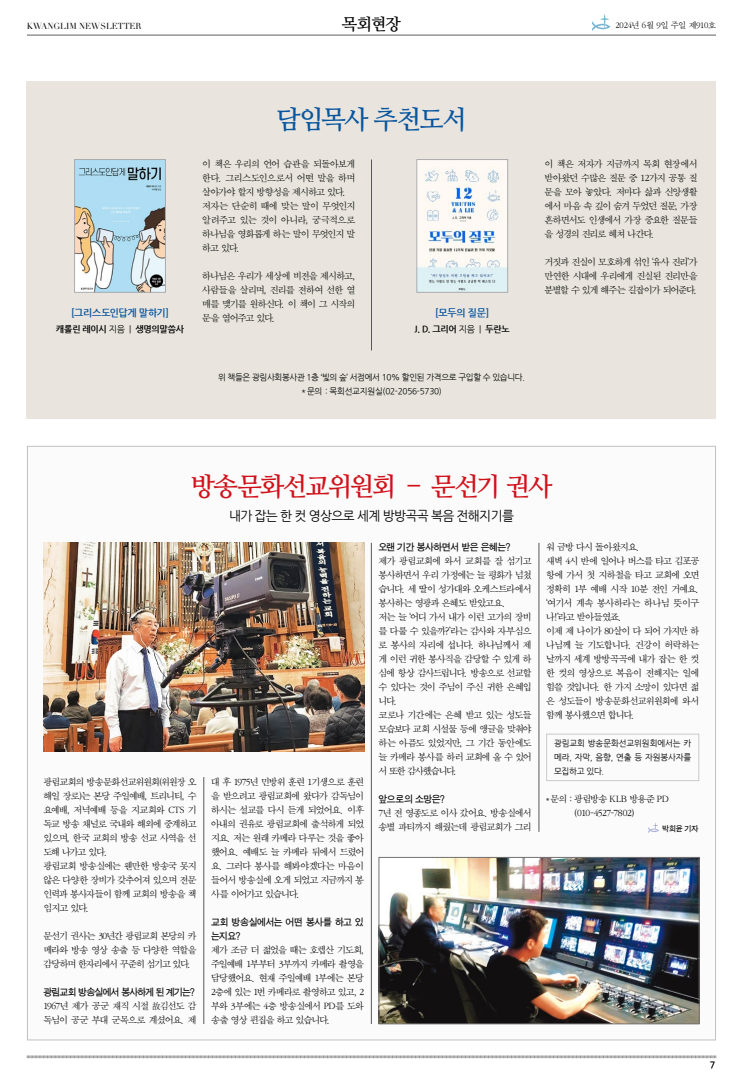
<style>
.page{position:relative;width:743px;height:1083px;background:#fff}
.page>*{position:absolute;margin:0;border:0;box-sizing:border-box;transform-origin:0 0}
.t1{font:26px "Nanum Myeongjo OTF Bold";letter-spacing:-.065em;color:#d0121b}
.t2{font:26px "Nanum Myeongjo OTF Bold";letter-spacing:-.055em;color:#08569f}
.t3{font:16.5px "Nanum Myeongjo OTF Bold";color:#000}
.t4{font:13px "Nanum Gothic";letter-spacing:-.05em;color:#000}
.t5{font:10px/14px "SD Myeongjo a Lt";letter-spacing:-.075em;color:#000}
.t6{font:10px/14px "SD Gothic b Md";letter-spacing:-.055em;color:#000}
.t7{font:10px/14px "SD Myeongjo a Lt";letter-spacing:-.04em;color:#000}
.t8{font:700 10px "Nanum Gothic";letter-spacing:-.025em;color:#08559e}
.t9{font:700 9px "Nanum Gothic";letter-spacing:-.035em;color:#000}
.t10{font:9px "SD Myeongjo a Lt";letter-spacing:-.03em;color:#000}
.t11{font:9px "Nanum Gothic";color:#000}
.t12{font:8.5px/14px "Nanum Gothic";letter-spacing:-.03em;color:#000;text-align:center}
.t13{font:8.5px "Didot";color:#000}
.t14{font:8px "SD Gothic b Md";color:#000}
.s1{font-weight:400}
</style>
<div class="page">
<hr style="left:27px;top:34px;width:689px;height:2px;background:#949495">
<svg style="left:27px;top:1055px;width:689px;height:4px"></svg>
<svg style="left:592px;top:14px;width:18px;height:17px"></svg>
<div style="left:27px;top:81px;width:689px;height:338px;background:#e9e5de"></div>
<img style="left:419px;top:161px;width:87px;height:129px">
<div style="left:417px;top:159px;width:91px;height:133px;border:1px solid #aaabab"></div>
<div style="left:27px;top:446px;width:689px;height:594px;background:#fbfbfb;border:1px solid #bfc0c0"></div>
<svg style="left:648px;top:822px;width:11px;height:11px"></svg>
<hr style="left:371px;top:543px;width:1px;height:481px;background:#595757">
<hr style="left:539px;top:543px;width:1px;height:289px;background:#595757">
<hr style="left:204px;top:777px;width:1px;height:247px;background:#595757">
<hr style="left:371px;top:159px;width:1px;height:191px;background:#595757">
<img style="left:381px;top:859px;width:316px;height:163px">
<div style="left:379px;top:857px;width:320px;height:167px;border:1px solid #727171"></div>
<img style="left:44px;top:543px;width:320px;height:208px">
<img style="left:76px;top:161px;width:87px;height:129px">
<div style="left:74px;top:159px;width:91px;height:133px;border:1px solid #aaabab"></div>
<div style="left:546px;top:734px;width:153px;height:47px;border:1px solid #c9caca"></div>
<h2 class="t3" style="left:342px;top:14px;width:61px">목회현장</h2>
<p class="t13" style="left:27px;top:21px;width:116px">KWANGLIM NEWSLETTER</p>
<p class="t10" style="left:615px;top:21px;width:102px">2024년 6월 9일 주일 제910호</p>
<p class="t8" style="left:71px;top:308px;width:99px">[그리스도인답게 말하기]</p>
<p class="t9" style="left:56px;top:325px;width:130px">캐롤린 레이시 <span class="s1">지음 |</span> 생명의말씀사</p>
<h1 class="t2" style="left:276px;top:104px;width:192px">담임목사 추천도서</h1>
<p class="t5" style="left:202px;top:157px;width:155px">이 책은 우리의 언어 습관을 되돌아보게 한다. 그리스도인으로서 어떤 말을 하며 살아가야 할지 방향성을 제시하고 있다. 저자는 단순히 때에 맞는 말이 무엇인지 알려주고 있는 것이 아니라, 궁극적으로 하나님을 영화롭게 하는 말이 무엇인지 말 하고 있다.</p>
<p class="t5" style="left:202px;top:269px;width:155px;text-align:justify">하나님은 우리가 세상에 비전을 제시하고, 사람들을 살리며, 진리를 전하여 선한 열 매를 맺기를 원하신다. 이 책이 그 시작의 문을 열어주고 있다.</p>
<p class="t8" style="left:435px;top:308px;width:55px">[모두의 질문]</p>
<p class="t9" style="left:414px;top:325px;width:97px">J. D. 그리어 <span class="s1">지음 |</span> 두란노</p>
<p class="t12" style="left:218px;top:370px;width:308px">위 책들은 광림사회봉사관 1층 ‘빛의 숲’ 서점에서 10% 할인된 가격으로 구입할 수 있습니다. * 문의 : 목회선교지원실 (02-2056-5730)</p>
<p class="t5" style="left:544px;top:157px;width:155px;text-align:justify">이 책은 저자가 지금까지 목회 현장에서 받아왔던 수많은 질문 중 12가지 공통 질 문을 모아 놓았다. 저마다 삶과 신앙생활 에서 마음 속 깊이 숨겨 두었던 질문, 가장 흔하면서도 인생에서 가장 중요한 질문들 을 성경의 진리로 헤쳐 나간다.</p>
<p class="t5" style="left:544px;top:255px;width:155px;text-align:justify">거짓과 진실이 모호하게 섞인 ‘유사 진리’가 만연한 시대에 우리에게 진실된 진리만을 분별할 수 있게 해주는 길잡이가 되어준다.</p>
<h1 class="t1" style="left:191px;top:470px;width:363px">방송문화선교위원회 - 문선기 권사</h1>
<p class="t5" style="left:43px;top:774px;width:155px">광림교회의 방송문화선교위원회(위원장 오 해일 장로)는 본당 주일예배, 트리니티, 수 요예배, 저녁예배 등을 지교회와 CTS 기 독교 방송 채널로 국내와 해외에 중계하고 있으며, 한국 교회의 방송 선교 사역을 선 도해 나가고 있다.<br>광림교회 방송실에는 웬만한 방송국 못지 않은 다양한 장비가 갖추어져 있으며 전문 인력과 봉사자들이 함께 교회의 방송을 책 임지고 있다.</p>
<p class="t5" style="left:43px;top:928px;width:155px;text-align:justify">문선기 권사는 30년간 광림교회 본당의 카 메라와 방송 영상 송출 등 다양한 역할을 감당하며 한자리에서 꾸준히 섬기고 있다.</p>
<p class="t6" style="left:43px;top:984px;width:153px">광림교회 방송실에서 봉사하게 된 계기는?</p>
<p class="t5" style="left:43px;top:998px;width:155px">1967년 제가 공군 재직 시절 故김선도 감 독님이 공군 부대 군목으로 계셨어요. 제</p>
<h3 class="t4" style="left:229px;top:509px;width:286px">내가 잡는 한 컷 영상으로 세계 방방곡곡 복음 전해지기를</h3>
<p class="t5" style="left:211px;top:774px;width:155px;text-align:justify">대 후 1975년 민방위 훈련 1기생으로 훈련 을 받으려고 광림교회에 왔다가 감독님이 하시는 설교를 다시 듣게 되었어요. 이후 아내의 권유로 광림교회에 출석하게 되었 지요. 저는 원래 카메라 다루는 것을 좋아 했어요. 예배도 늘 카메라 뒤에서 드렸어 요. 그러다 봉사를 해봐야겠다는 마음이 들어서 방송실에 오게 되었고 지금까지 봉 사를 이어가고 있습니다.</p>
<p class="t6" style="left:211px;top:914px;width:155px">교회 방송실에서는 어떤 봉사를 하고 있 는지요?</p>
<p class="t5" style="left:211px;top:942px;width:155px;text-align:justify">제가 조금 더 젊었을 때는 호렙산 기도회, 주일예배 1부부터 3부까지 카메라 촬영을 담당했어요. 현재 주일예배 1부에는 본당 2층에 있는 1번 카메라로 촬영하고 있고, 2 부와 3부에는 4층 방송실에서 PD를 도와 송출 영상 편집을 하고 있습니다.</p>
<p class="t6" style="left:378px;top:540px;width:133px">오랜 기간 봉사하면서 받은 은혜는?</p>
<p class="t5" style="left:378px;top:554px;width:155px">제가 광림교회에 와서 교회를 잘 섬기고 봉사하면서 우리 가정에는 늘 평화가 넘쳤 습니다. 세 딸이 성가대와 오케스트라에서 봉사하는 영광과 은혜도 받았고요.<br>저는 늘 ‘어디 가서 내가 이런 고가의 장비 를 다룰 수 있을까?’라는 감사와 자부심으 로 봉사의 자리에 섭니다. 하나님께서 제 게 이런 귀한 봉사직을 감당할 수 있게 하 심에 항상 감사드립니다. 방송으로 선교할 수 있다는 것이 주님이 주신 귀한 은혜입 니다.<br>코로나 기간에는 은혜 받고 있는 성도들 모습보다 교회 시설물 등에 앵글을 맞춰야 하는 아픔도 있었지만, 그 기간 동안에도 늘 카메라 봉사를 하러 교회에 올 수 있어 서 또한 감사했습니다.</p>
<p class="t6" style="left:378px;top:792px;width:68px">앞으로의 소망은?</p>
<p class="t5" style="left:378px;top:806px;width:155px">7년 전 영종도로 이사 갔어요. 방송실에서 송별 파티까지 해줬는데 광림교회가 그리</p>
<p class="t5" style="left:546px;top:540px;width:155px">워 금방 다시 돌아왔지요.<br>새벽 4시 반에 일어나 버스를 타고 김포공 항에 가서 첫 지하철을 타고 교회에 오면 정확히 1부 예배 시작 10분 전인 거예요. ‘여기서 계속 봉사하라는 하나님 뜻이구 나!’라고 받아들였죠.<br>이제 제 나이가 80살이 다 되어 가지만 하 나님께 늘 기도합니다. 건강이 허락하는 날까지 세계 방방곡곡에 내가 잡는 한 컷 한 컷의 영상으로 복음이 전해지는 일에 힘쓸 것입니다. 한 가지 소망이 있다면 젊 은 성도들이 방송문화선교위원회에 와서 함께 봉사했으면 합니다.</p>
<p class="t12" style="left:554px;top:736px;width:139px;text-align:justify">광림교회 방송문화선교위원회에서는 카 메라, 자막, 음향, 연출 등 자원봉사자를 모집하고 있다.</p>
<p class="t7" style="left:574px;top:792px;width:96px;text-indent:-28px">* 문의 : 광림방송 KLB 방용준 PD (010-4527-7802)</p>
<p class="t14" style="left:662px;top:824px;width:38px">박희윤 기자</p>
<p class="t11" style="left:710px;top:1061px;width:7px">7</p>
</div>
